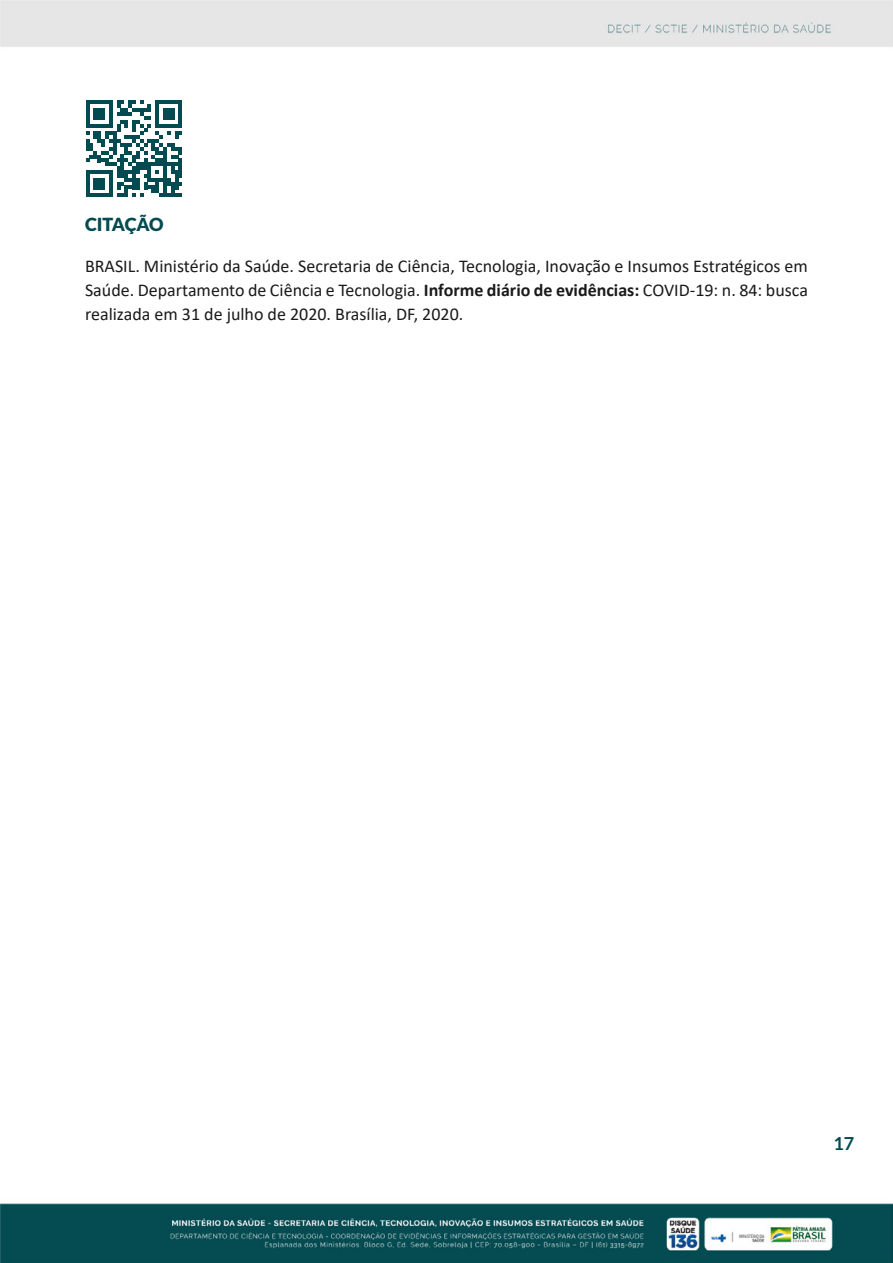
<style>
.page{position:relative;width:893px;height:1263px;background:#fff}
.page>*{position:absolute;margin:0;border:0;box-sizing:border-box;transform-origin:0 0}
.t1{font:18px/24px "Calibri";color:#1a1a1a;text-align:justify}
.t2{font:900 18px "Lato";letter-spacing:-.015em;color:#034b51}
.t3{font:700 18px "Lato";color:#034b51}
.s1{font-weight:700}
</style>
<div class="page">
<img style="left:0;top:0;width:893px;height:1263px">
<svg style="left:86px;top:101px;width:96px;height:96px"></svg>
<p class="t2" style="left:85px;top:213px;width:80px">CITAÇÃO</p>
<p class="t1" style="left:85px;top:253px;width:724px">BRASIL. Ministério da Saúde. Secretaria de Ciência, Tecnologia, Inovação e Insumos Estratégicos em Saúde. Departamento de Ciência e Tecnologia. <span class="s1">Informe diário de evidências:</span> COVID-19: n. 84: busca realizada em 31 de julho de 2020. Brasília, DF, 2020.</p>
<p class="t3" style="left:833px;top:1133px;width:22px">17</p>
</div>
